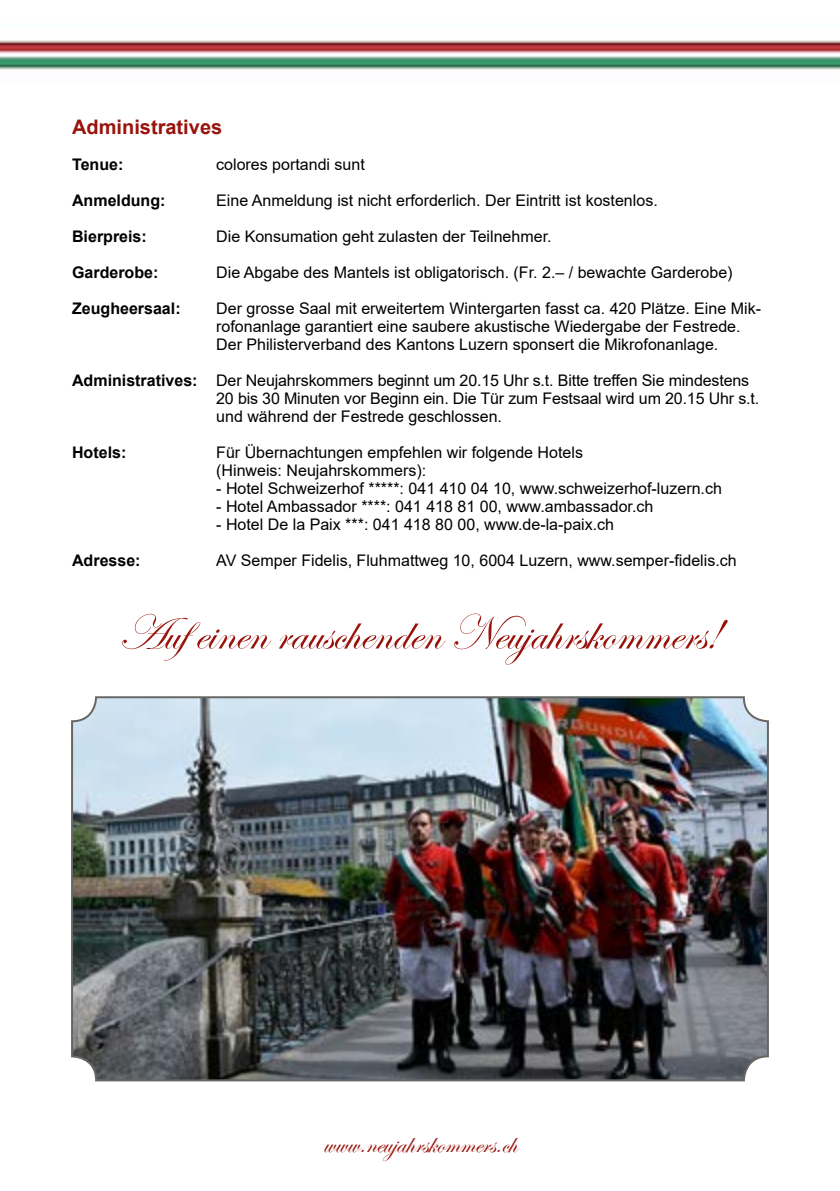
<style>
.page{position:relative;width:840px;height:1191px;background:#fff}
.page>*{position:absolute;margin:0;border:0;box-sizing:border-box;transform-origin:0 0}
.t1{font:50px "Edwardian Script ITC";color:#98130b}
.t2{font:28px "Edwardian Script ITC";color:#98130b}
.t3{font:700 20px "Arial";color:#98130b}
.t4{font:16px/18px "Arial";color:#000}
.t5{font:700 16px "Arial";color:#000}
.s1{font-weight:700}
</style>
<div class="page">
<img style="left:0;top:40px;width:839px;height:30px">
<img style="left:74px;top:699px;width:691px;height:379px">
<div style="left:71px;top:696px;width:697px;height:385px;border:2px solid #666665;border-radius:24px"></div>
<p class="t3" style="left:72px;top:112px;width:152px">Administratives</p>
<p class="t5" style="left:72px;top:153px;width:53px">Tenue:</p>
<p class="t4" style="left:216px;top:155px;width:150px">colores portandi sunt</p>
<p class="t5" style="left:72px;top:189px;width:95px">Anmeldung:</p>
<p class="t4" style="left:216px;top:191px;width:443px">Eine Anmeldung ist nicht erforderlich. Der Eintritt ist kostenlos.</p>
<p class="t5" style="left:72px;top:225px;width:76px">Bierpreis:</p>
<p class="t4" style="left:216px;top:227px;width:337px">Die Konsumation geht zulasten der Teilnehmer.</p>
<p class="t5" style="left:72px;top:261px;width:88px">Garderobe:</p>
<p class="t4" style="left:216px;top:263px;width:517px">Die Abgabe des Mantels ist obligatorisch. (Fr. 2.– / bewachte Garderobe)</p>
<p class="t5" style="left:72px;top:297px;width:110px">Zeugheersaal:</p>
<p class="t4" style="left:216px;top:299px;width:546px">Der grosse Saal mit erweitertem Wintergarten fasst ca. 420 Plätze. Eine Mik&shy;rofonanlage garantiert eine saubere akustische Wiedergabe der Festrede.<br>Der Philisterverband des Kantons Luzern sponsert die Mikrofonanlage.</p>
<p class="t4" style="left:216px;top:371px;width:544px;text-indent:-144px"><span class="s1">Administratives:</span> Der Neujahrskommers beginnt um 20.15 Uhr s.t. Bitte treffen Sie mindestens<br>20 bis 30 Minuten vor Beginn ein. Die Tür zum Festsaal wird um 20.15 Uhr s.t. und während der Festrede geschlossen.</p>
<p class="t5" style="left:72px;top:441px;width:56px">Hotels:</p>
<p class="t4" style="left:216px;top:443px;width:368px">Für Übernachtungen empfehlen wir folgende Hotels (Hinweis: Neujahrskommers):</p>
<p class="t4" style="left:216px;top:479px;width:507px">- Hotel Schweizerhof *****: 041 410 04 10, www.schweizerhof-luzern.ch</p>
<p class="t4" style="left:216px;top:497px;width:438px">- Hotel Ambassador ****: 041 418 81 00, www.ambassador.ch</p>
<p class="t4" style="left:216px;top:515px;width:399px">- Hotel De la Paix ***: 041 418 80 00, www.de-la-paix.ch</p>
<p class="t5" style="left:72px;top:549px;width:70px">Adresse:</p>
<p class="t4" style="left:216px;top:551px;width:521px">AV Semper Fidelis, Fluhmattweg 10, 6004 Luzern, www.semper-fidelis.ch</p>
<h1 class="t1" style="left:118px;top:605px;width:603px">Aufeinen rauschenden Neujahrskommers!</h1>
<h2 class="t2" style="left:323px;top:1128px;width:195px">www.neujahrskommers.ch</h2>
</div>
